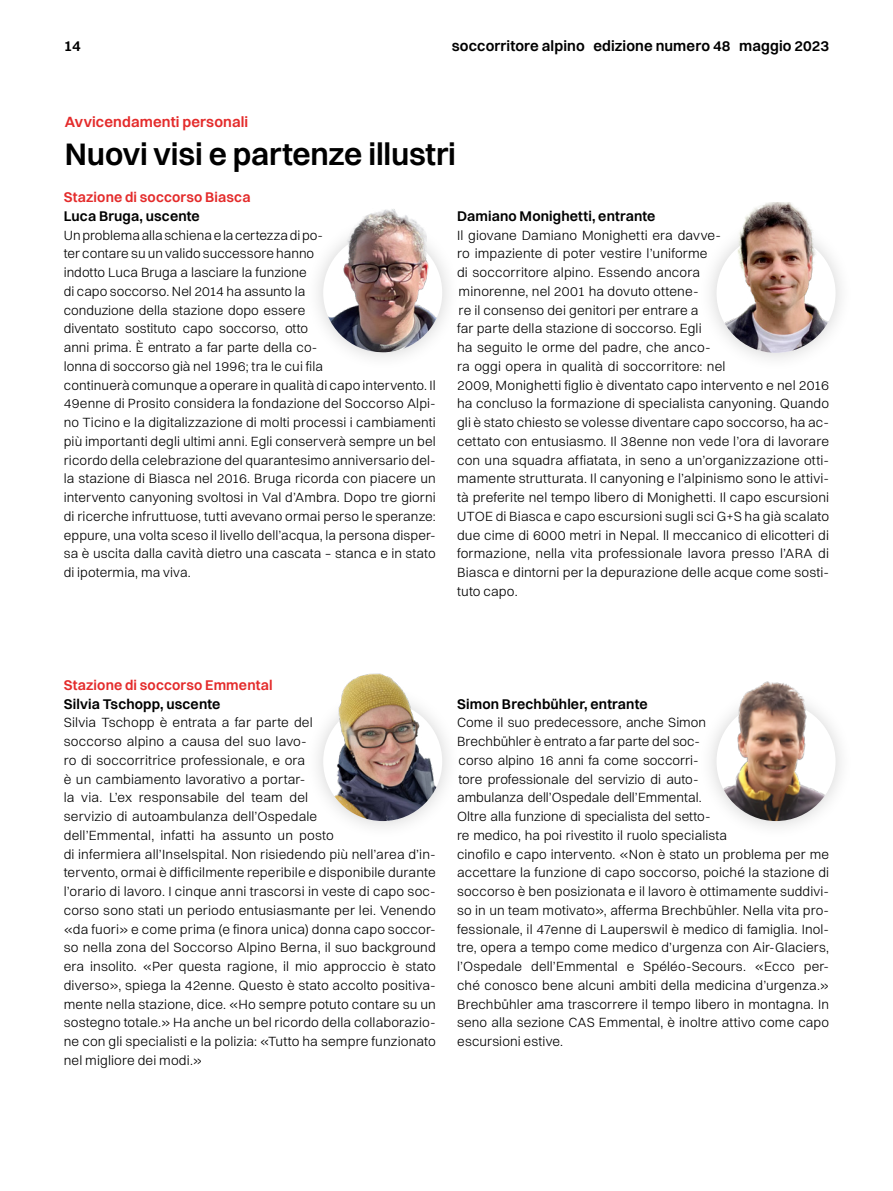
<style>
.page{position:relative;width:893px;height:1191px;background:#fff}
.page>*{position:absolute;margin:0;border:0;box-sizing:border-box;transform-origin:0 0}
.t1{font:600 31.5px "Switzer";letter-spacing:-.005em;color:#000}
.t2{font:600 15px "Switzer";letter-spacing:.005em;color:#000}
.t3{font:600 15px "Switzer";letter-spacing:.005em;color:#e42b2b}
.t4{font:600 14.25px "Switzer";letter-spacing:.01em;color:#000}
.t5{font:600 14.25px "Switzer";letter-spacing:.01em;color:#e42b2b}
.t6{font:300 13.5px/18.8px "Switzer";letter-spacing:.01em;color:#000}
</style>
<div class="page">
<div style="left:305px;top:215px;width:156px;height:156px;background:#000;opacity:.18"></div>
<img style="left:323px;top:233px;width:119px;height:119px;border-radius:60px">
<img style="left:338px;top:209px;width:89px;height:92px">
<div style="left:698px;top:215px;width:156px;height:156px;background:#000;opacity:.18"></div>
<img style="left:716px;top:234px;width:120px;height:119px;border-radius:60px">
<img style="left:731px;top:202px;width:89px;height:100px">
<div style="left:305px;top:683px;width:156px;height:156px;background:#000;opacity:.18"></div>
<img style="left:323px;top:702px;width:119px;height:119px;border-radius:60px">
<img style="left:338px;top:673px;width:89px;height:97px">
<div style="left:698px;top:683px;width:156px;height:156px;background:#000;opacity:.18"></div>
<img style="left:716px;top:702px;width:120px;height:119px;border-radius:60px">
<img style="left:731px;top:681px;width:89px;height:89px">
<p class="t2" style="left:64px;top:37px;width:18px">14</p>
<p class="t2" style="left:452px;top:37px;width:379px">soccorritore alpino edizione numero 48 maggio 2023</p>
<p class="t3" style="left:65px;top:113px;width:185px">Avvicendamenti personali</p>
<h1 class="t1" style="left:65px;top:134px;width:393px">Nuovi visi e partenze illustri</h1>
<p class="t5" style="left:64px;top:188px;width:188px">Stazione di soccorso Biasca</p>
<p class="t4" style="left:64px;top:207px;width:138px">Luca Bruga, uscente</p>
<p class="t6" style="left:64px;top:225px;width:374px">Un problema alla schiena e la certezza di po-<br>ter contare su un valido successore hanno<br>indotto Luca Bruga a lasciare la funzione<br>di capo soccorso. Nel 2014 ha assunto la<br>conduzione della stazione dopo essere<br>diventato sostituto capo soccorso, otto<br>anni prima. È entrato a far parte della co-<br>lonna di soccorso già nel 1996; tra le cui fila<br>continuerà comunque a operare in qualità di capo intervento. Il 49enne di Prosito considera la fondazione del Soccorso Alpi&shy;no Ticino e la digitalizzazione di molti processi i cambiamenti più importanti degli ultimi anni. Egli conserverà sempre un bel ricordo della celebrazione del quarantesimo anniversario del&shy;la stazione di Biasca nel 2016. Bruga ricorda con piacere un intervento canyoning svoltosi in Val d’Ambra. Dopo tre giorni di ricerche infruttuose, tutti avevano ormai perso le speranze: eppure, una volta sceso il livello dell’acqua, la persona disper&shy;sa è uscita dalla cavità dietro una cascata – stanca e in stato di ipotermia, ma viva.</p>
<p class="t4" style="left:457px;top:207px;width:200px">Damiano Monighetti, entrante</p>
<p class="t6" style="left:457px;top:225px;width:374px">Il giovane Damiano Monighetti era davve-<br>ro impaziente di poter vestire l’uniforme<br>di soccorritore alpino. Essendo ancora<br>minorenne, nel 2001 ha dovuto ottene-<br>re il consenso dei genitori per entrare a<br>far parte della stazione di soccorso. Egli<br>ha seguito le orme del padre, che anco-<br>ra oggi opera in qualità di soccorritore: nel<br>2009, Monighetti figlio è diventato capo intervento e nel 2016 ha concluso la formazione di specialista canyoning. Quando gli è stato chiesto se volesse diventare capo soccorso, ha ac&shy;cettato con entusiasmo. Il 38enne non vede l’ora di lavorare con una squadra affiatata, in seno a un’organizzazione otti&shy;mamente strutturata. Il canyoning e l’alpinismo sono le attivi&shy;tà preferite nel tempo libero di Monighetti. Il capo escursioni UTOE di Biasca e capo escursioni sugli sci G+S ha già scalato due cime di 6000 metri in Nepal. ll meccanico di elicotteri di formazione, nella vita professionale lavora presso l’ARA di Biasca e dintorni per la depurazione delle acque come sosti&shy;tuto capo.</p>
<p class="t5" style="left:64px;top:676px;width:210px">Stazione di soccorso Emmental</p>
<p class="t4" style="left:64px;top:695px;width:158px">Silvia Tschopp, uscente</p>
<p class="t6" style="left:64px;top:713px;width:374px">Silvia Tschopp è entrata a far parte del<br>soccorso alpino a causa del suo lavo-<br>ro di soccorritrice professionale, e ora<br>è un cambiamento lavorativo a portar-<br>la via. L’ex responsabile del team del<br>servizio di autoambulanza dell’Ospedale<br>dell’Emmental, infatti ha assunto un posto<br>di infermiera all’Inselspital. Non risiedendo più nell’area d’in&shy;tervento, ormai è difficilmente reperibile e disponibile durante l’orario di lavoro. I cinque anni trascorsi in veste di capo soc&shy;corso sono stati un periodo entusiasmante per lei. Venendo «da fuori» e come prima (e finora unica) donna capo soccor&shy;so nella zona del Soccorso Alpino Berna, il suo background era insolito. «Per questa ragione, il mio approccio è stato diverso», spiega la 42enne. Questo è stato accolto positiva&shy;mente nella stazione, dice. «Ho sempre potuto contare su un sostegno totale.» Ha anche un bel ricordo della collaborazio&shy;ne con gli specialisti e la polizia: «Tutto ha sempre funzionato nel migliore dei modi.»</p>
<p class="t4" style="left:457px;top:695px;width:192px">Simon Brechbühler, entrante</p>
<p class="t6" style="left:457px;top:713px;width:374px">Come il suo predecessore, anche Simon<br>Brechbühler è entrato a far parte del soc-<br>corso alpino 16 anni fa come soccorri-<br>tore professionale del servizio di auto-<br>ambulanza dell’Ospedale dell’Emmental.<br>Oltre alla funzione di specialista del setto-<br>re medico, ha poi rivestito il ruolo specialista<br>cinofilo e capo intervento. «Non è stato un problema per me accettare la funzione di capo soccorso, poiché la stazione di soccorso è ben posizionata e il lavoro è ottimamente suddivi&shy;so in un team motivato», afferma Brechbühler. Nella vita pro&shy;fessionale, il 47enne di Lauperswil è medico di famiglia. Inol&shy;tre, opera a tempo come medico d’urgenza con Air-Glaciers, l’Ospedale dell’Emmental e Spéléo-Secours. «Ecco per&shy;ché conosco bene alcuni ambiti della medicina d’urgenza.» Brechbühler ama trascorrere il tempo libero in montagna. In seno alla sezione CAS Emmental, è inoltre attivo come capo escursioni estive.</p>
</div>
